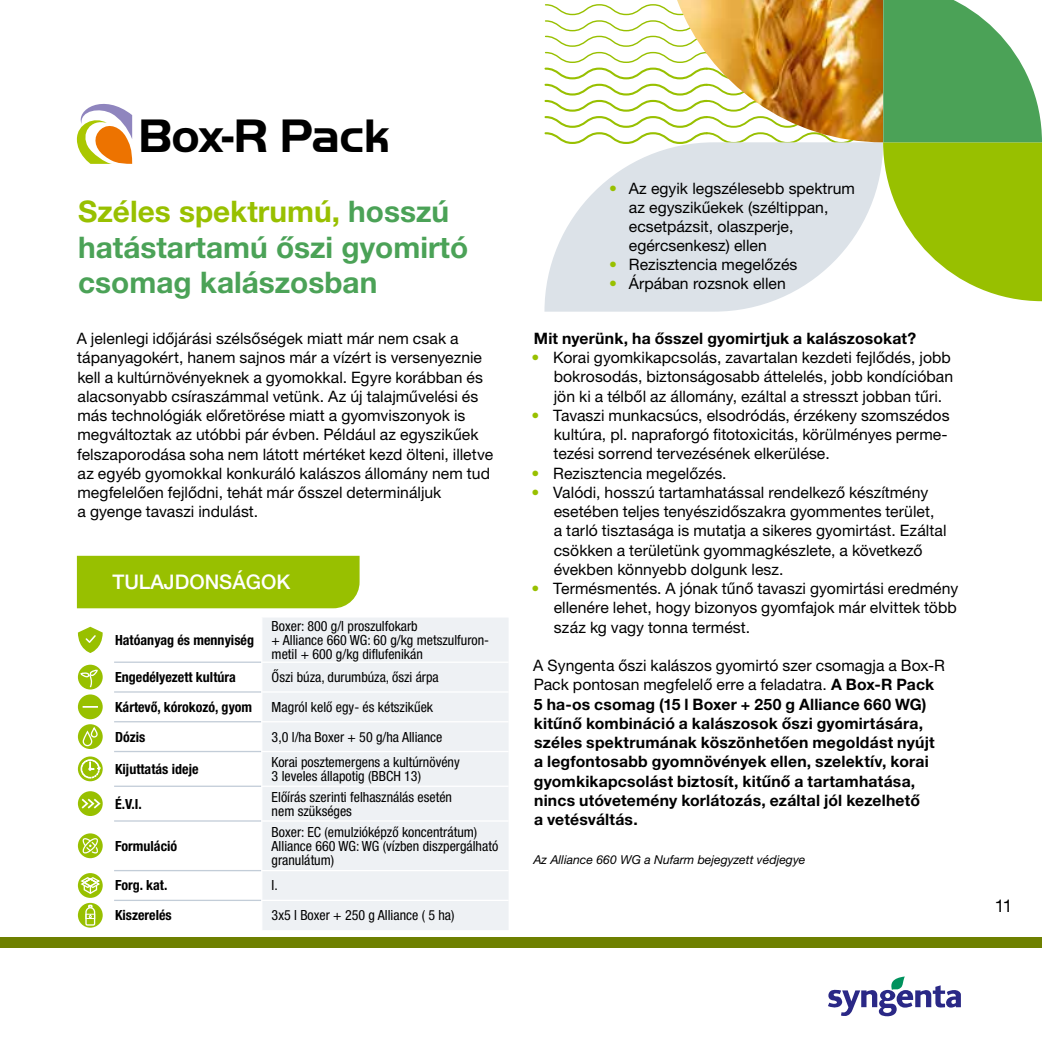
<style>
.page{position:relative;width:1042px;height:1042px;background:#fff}
.page>*{position:absolute;margin:0;border:0;box-sizing:border-box;transform-origin:0 0}
.t1{font:40.6px "Syngenta Handel Gothic Latin";letter-spacing:-.025em;color:#000}
.t2{font:700 29.75px/35.7px "Helvetica Neue LT Pro";color:#4ba257}
.t3{font:500 20.12px "Helvetica Neue LT Pro";color:#fff}
.t4{font:17.5px "Helvetica Neue LT Pro";color:#000}
.t5{font:15.75px/19.2px "Helvetica Neue LT Pro";letter-spacing:.005em;color:#000}
.t6{font:700 15.75px/19.2px "Helvetica Neue LT Pro";letter-spacing:.01em;color:#000}
.t7{font:condensed 14px/14px "Helvetica Neue LT Pro";color:#000}
.t8{font:700 condensed 14px "Helvetica Neue LT Pro";color:#000}
.t9{font:italic 12.25px "Helvetica Neue LT Pro";color:#000}
.s1{color:#98c000}
.s2{font-weight:400}
</style>
<div class="page">
<svg style="left:828px;top:976px;width:133px;height:41px"></svg>
<div style="left:0;top:937px;width:1042px;height:11px;background:#6e8000"></div>
<svg style="left:77px;top:104px;width:55px;height:60px"></svg>
<div style="left:262px;top:618px;width:246px;height:312px;background:#eef1f4"></div>
<hr style="left:261px;top:661px;width:247px;height:2px;background:#fff">
<hr style="left:261px;top:691px;width:247px;height:1px;background:#fff">
<hr style="left:261px;top:721px;width:247px;height:1px;background:#fff">
<hr style="left:261px;top:751px;width:247px;height:1px;background:#fff">
<hr style="left:261px;top:785px;width:247px;height:2px;background:#fff">
<hr style="left:261px;top:820px;width:247px;height:1px;background:#fff">
<hr style="left:261px;top:870px;width:247px;height:1px;background:#fff">
<hr style="left:261px;top:899px;width:247px;height:2px;background:#fff">
<hr style="left:114px;top:661px;width:147px;height:2px;background:#c3cdd8">
<hr style="left:114px;top:691px;width:147px;height:1px;background:#c3cdd8">
<hr style="left:114px;top:721px;width:147px;height:1px;background:#c3cdd8">
<hr style="left:114px;top:751px;width:147px;height:1px;background:#c3cdd8">
<hr style="left:114px;top:785px;width:147px;height:2px;background:#c3cdd8">
<hr style="left:114px;top:820px;width:147px;height:1px;background:#c3cdd8">
<hr style="left:114px;top:870px;width:147px;height:1px;background:#c3cdd8">
<hr style="left:114px;top:899px;width:147px;height:2px;background:#c3cdd8">
<svg style="left:78px;top:627px;width:25px;height:26px"></svg>
<div style="left:78px;top:665px;width:25px;height:24px;background:#98c000;border-radius:50%"></div>
<svg style="left:79px;top:669px;width:20px;height:20px"></svg>
<div style="left:78px;top:694px;width:25px;height:25px;background:#98c000;border-radius:50%"></div>
<svg style="left:83px;top:706px;width:15px;height:2px"></svg>
<svg style="left:78px;top:724px;width:25px;height:25px"></svg>
<div style="left:83px;top:731px;width:9px;height:15px;border:1px solid #fff;border-radius:4px"></div>
<div style="left:91px;top:727px;width:7px;height:10px;border:1px solid #fff;border-radius:3px"></div>
<svg style="left:78px;top:756px;width:25px;height:25px"></svg>
<svg style="left:81px;top:759px;width:20px;height:19px"></svg>
<div style="left:78px;top:791px;width:25px;height:25px;background:#98c000;border-radius:50%"></div>
<svg style="left:81px;top:797px;width:21px;height:13px"></svg>
<svg style="left:78px;top:833px;width:25px;height:25px"></svg>
<svg style="left:78px;top:873px;width:25px;height:25px"></svg>
<svg style="left:79px;top:876px;width:22px;height:19px"></svg>
<div style="left:78px;top:903px;width:25px;height:24px;background:#98c000;border-radius:50%"></div>
<svg style="left:85px;top:904px;width:11px;height:22px"></svg>
<div style="left:77px;top:556px;width:282px;height:52px;background:#98c000"></div>
<svg style="left:544px;top:4px;width:133px;height:138px"></svg>
<svg style="left:544px;top:142px;width:339px;height:170px;fill:#dce2e8"></svg>
<img style="left:677px;top:0;width:206px;height:142px">
<svg style="left:883px;top:0;width:159px;height:301px"></svg>
<h1 class="t1" style="left:138px;top:106px;width:253px">Box-R Pack</h1>
<h2 class="t2" style="left:78px;top:193px;width:391px"><span class="s1">Széles spektrumú,</span> hosszú hatástartamú őszi gyomirtó csomag kalászosban</h2>
<p class="t5" style="left:629px;top:179px;width:228px;text-indent:-20px"><span class="s1">•</span> Az egyik legszélesebb spektrum az egyszikűekek (széltippan, ecsetpázsit, olaszperje, egércsenkesz) ellen</p>
<p class="t5" style="left:609px;top:254px;width:190px"><span class="s1">•</span> Rezisztencia megelőzés</p>
<p class="t5" style="left:609px;top:273px;width:178px"><span class="s1">•</span> Árpában rozsnok ellen</p>
<p class="t5" style="left:77px;top:328px;width:418px">A jelenlegi időjárási szélsőségek miatt már nem csak a tápanyagokért, hanem sajnos már a vízért is versenyeznie kell a kultúrnövényeknek a gyomokkal. Egyre korábban és alacsonyabb csíraszámmal vetünk. Az új talajművelési és más technológiák előretörése miatt a gyomviszonyok is megváltoztak az utóbbi pár évben. Például az egyszikűek felszaporodása soha nem látott mértéket kezd ölteni, illetve az egyéb gyomokkal konkuráló kalászos állomány nem tud megfelelően fejlődni, tehát már ősszel determináljuk<br>a gyenge tavaszi indulást.</p>
<p class="t6" style="left:534px;top:328px;width:384px">Mit nyerünk, ha ősszel gyomirtjuk a kalászosokat?</p>
<p class="t5" style="left:554px;top:348px;width:401px;text-indent:-22px"><span class="s1">•</span> Korai gyomkikapcsolás, zavartalan kezdeti fejlődés, jobb bokrosodás, biztonságosabb áttelelés, jobb kondícióban jön ki a télből az állomány, ezáltal a stresszt jobban tűri.</p>
<p class="t5" style="left:553px;top:405px;width:397px;text-align:justify;text-indent:-22px"><span class="s1">•</span> Tavaszi munkacsúcs, elsodródás, érzékeny szomszédos kultúra, pl. napraforgó fitotoxicitás, körülményes perme&shy;tezési sorrend tervezésének elkerülése.</p>
<p class="t5" style="left:531px;top:463px;width:197px"><span class="s1">•</span> Rezisztencia megelőzés.</p>
<p class="t5" style="left:554px;top:482px;width:394px;text-indent:-22px"><span class="s1">•</span> Valódi, hosszú tartamhatással rendelkező készítmény esetében teljes tenyészidőszakra gyommentes terület, a tarló tisztasága is mutatja a sikeres gyomirtást. Ezáltal csökken a területünk gyommagkészlete, a következő években könnyebb dolgunk lesz.</p>
<p class="t5" style="left:554px;top:579px;width:406px;text-align:justify;text-indent:-22px"><span class="s1">•</span> Termésmentés. A jónak tűnő tavaszi gyomirtási eredmény ellenére lehet, hogy bizonyos gyomfajok már elvittek több száz kg vagy tonna termést.</p>
<p class="t6" style="left:533px;top:655px;width:413px"><span class="s2">A Syngenta őszi kalászos gyomirtó szer csomagja a Box-R Pack pontosan megfelelő erre a feladatra.</span> A Box-R Pack 5 ha-os csomag (15 l Boxer + 250 g Alliance 660 WG) kitűnő kombináció a kalászosok őszi gyomirtására, széles spektrumának köszönhetően megoldást nyújt a legfontosabb gyomnövények ellen, szelektív, korai gyomkikapcsolást biztosít, kitűnő a tartamhatása, nincs utóvetemény korlátozás, ezáltal jól kezelhető<br>a vetésváltás.</p>
<p class="t3" style="left:112px;top:570px;width:179px">TULAJDONSÁGOK</p>
<p class="t7" style="left:272px;top:619px;width:219px">Boxer: 800 g/l proszulfokarb<br>+ Alliance 660 WG: 60 g/kg metszulfuron&shy;metil + 600 g/kg diflufenikán</p>
<p class="t8" style="left:115px;top:631px;width:140px">Hatóanyag és mennyiség</p>
<p class="t8" style="left:115px;top:668px;width:122px">Engedélyezett kultúra</p>
<p class="t7" style="left:272px;top:670px;width:169px">Őszi búza, durumbúza, őszi árpa</p>
<p class="t8" style="left:115px;top:698px;width:139px">Kártevő, kórokozó, gyom</p>
<p class="t7" style="left:272px;top:700px;width:163px">Magról kelő egy- és kétszikűek</p>
<p class="t8" style="left:115px;top:728px;width:32px">Dózis</p>
<p class="t7" style="left:272px;top:729px;width:172px">3,0 l/ha Boxer + 50 g/ha Alliance</p>
<p class="t8" style="left:115px;top:760px;width:85px">Kijuttatás ideje</p>
<p class="t7" style="left:272px;top:755px;width:190px">Korai posztemergens a kultúrnövény<br>3 leveles állapotig (BBCH 13)</p>
<p class="t8" style="left:115px;top:795px;width:28px">É.V.I.</p>
<p class="t7" style="left:272px;top:789px;width:182px">Előírás szerinti felhasználás esetén nem szükséges</p>
<p class="t8" style="left:115px;top:837px;width:64px">Formuláció</p>
<p class="t7" style="left:272px;top:825px;width:228px">Boxer: EC (emulzióképző koncentrátum)<br>Alliance 660 WG: WG (vízben diszpergálható granulátum)</p>
<p class="t9" style="left:533px;top:852px;width:274px">Az Alliance 660 WG a Nufarm bejegyzett védjegye</p>
<p class="t8" style="left:115px;top:877px;width:54px">Forg. kat.</p>
<p class="t7" style="left:272px;top:878px;width:8px">I.</p>
<p class="t8" style="left:115px;top:907px;width:58px">Kiszerelés</p>
<p class="t7" style="left:272px;top:908px;width:184px">3x5 l Boxer + 250 g Alliance ( 5 ha)</p>
<p class="t4" style="left:995px;top:895px;width:19px">11</p>
</div>
